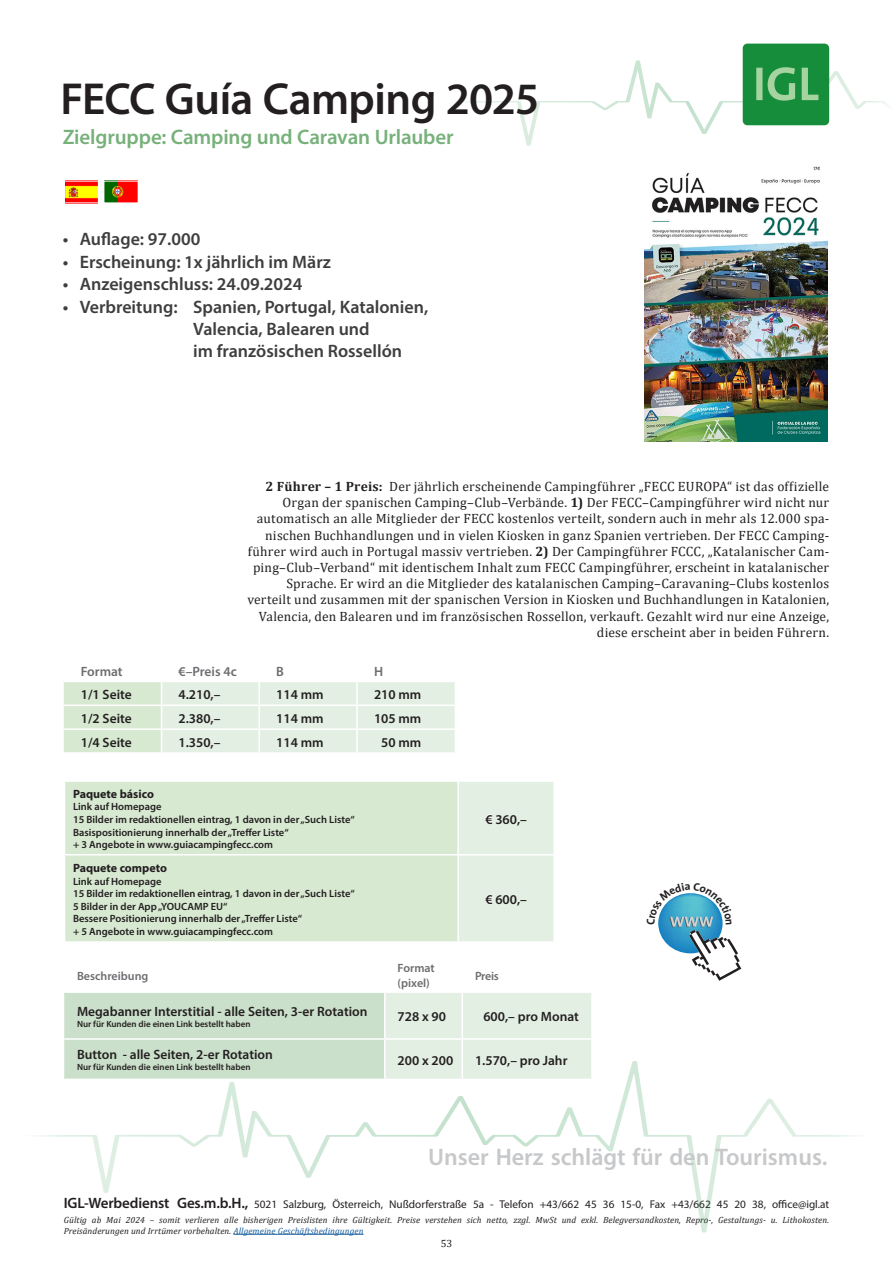
<style>
.page{position:relative;width:893px;height:1263px;background:#fff}
.page>*{position:absolute;margin:0;border:0;box-sizing:border-box;transform-origin:0 0}
.Ü_1{font:600 45px "Myriad Pro";letter-spacing:-.015em;color:#231f20}
.t1{font:600 24px "Myriad Pro";color:#c7c8ca}
.Ü_1-2{font:600 21px "Myriad Pro";letter-spacing:-.005em;color:#77b17a}
.t2{font:600 18px/22px "Myriad Pro";color:#3e3e3f}
.Fließtext{font:13.5px/16.2px "Cambria";letter-spacing:.015em;color:#231f20;text-align:right}
.t3{font:600 13.5px "Myriad Pro";color:#231f20}
.t4{font:600 13.5px "Myriad Pro";color:#6c6d70}
.t5{font:600 12px/15px "Myriad Pro";color:#6c6d70}
.t6{font:700 12px "Myriad Pro";color:#231f20}
.t7{font:11.25px "Myriad Pro";color:#231f20}
.t8{font:600 10.5px "Myriad Pro";color:#231f20}
.t9{font:10.5px "Cambria";color:#231f20}
.t10{font:italic 9px/10.5px "Cambria";letter-spacing:.01em;color:#231f20}
.t11{font:600 9px "Myriad Pro";color:#231f20}
.s1{font-weight:700}
.s2{color:#fff}
.s3{font-weight:600;font-size:15px}
.s4{color:#175d9e}
</style>
<div class="page">
<hr style="left:233px;top:1234px;width:130px;height:1px;background:#175d9e">
<div style="left:743px;top:44px;width:86px;height:81px;background:#168d3b;border-radius:5px"></div>
<svg style="left:464px;top:60px;width:424px;height:86px"></svg>
<svg style="left:38px;top:1061px;width:818px;height:171px"></svg>
<svg style="left:64px;top:682px;width:391px;height:71px;background:#e2eee0"></svg>
<hr style="left:258px;top:730px;width:2px;height:22px;background:#fff">
<hr style="left:162px;top:752px;width:97px;height:2px;background:#fff">
<hr style="left:64px;top:704px;width:98px;height:2px;background:#fff">
<hr style="left:259px;top:704px;width:98px;height:2px;background:#fff">
<hr style="left:357px;top:704px;width:98px;height:2px;background:#fff">
<img style="left:66px;top:183px;width:31px;height:18px">
<div style="left:64px;top:181px;width:35px;height:22px;border:1px solid #fff"></div>
<img style="left:106px;top:183px;width:31px;height:18px">
<div style="left:65px;top:782px;width:392px;height:159px;background:#d8e9d2"></div>
<div style="left:459px;top:782px;width:94px;height:159px;background:#e4efe3"></div>
<hr style="left:64px;top:854px;width:394px;height:1px;background:#fff">
<hr style="left:458px;top:854px;width:97px;height:1px;background:#fff">
<svg style="left:64px;top:993px;width:527px;height:86px;background:#d4e5d4"></svg>
<hr style="left:384px;top:993px;width:2px;height:45px;background:#fff">
<hr style="left:461px;top:993px;width:2px;height:45px;background:#fff">
<hr style="left:64px;top:1038px;width:321px;height:2px;background:#fff">
<hr style="left:385px;top:1038px;width:77px;height:2px;background:#fff">
<hr style="left:384px;top:1040px;width:2px;height:39px;background:#fff">
<hr style="left:462px;top:1038px;width:131px;height:2px;background:#fff">
<hr style="left:461px;top:1040px;width:2px;height:39px;background:#fff">
<hr style="left:591px;top:1040px;width:2px;height:39px;background:#fff">
<hr style="left:64px;top:1079px;width:321px;height:1px;background:#fff">
<hr style="left:385px;top:1079px;width:77px;height:1px;background:#fff">
<hr style="left:462px;top:1079px;width:131px;height:1px;background:#fff">
<img style="left:645px;top:166px;width:183px;height:275px">
<svg style="left:658px;top:893px;width:83px;height:88px"></svg>
<p class="Ü_1" style="left:60px;top:70px;width:480px">FECC Guía Camping 2025</p>
<p class="Ü_1-2" style="left:63px;top:123px;width:393px">Zielgruppe: Camping und Caravan Urlauber</p>
<p class="t2" style="left:63px;top:228px;width:139px">• Auflage: 97.000</p>
<p class="t2" style="left:63px;top:250px;width:270px">• Erscheinung: 1x jährlich im März</p>
<p class="t2" style="left:63px;top:273px;width:241px">• Anzeigenschluss: 24.09.2024</p>
<p class="t2" style="left:193px;top:295px;width:237px;text-indent:-131px">• Verbreitung: Spanien, Portugal, Katalonien,<br>Valencia, Balearen und<br>im französischen Rossellón</p>
<p class="Fließtext" style="left:247px;top:478px;width:583px"><span class="s1">2 Führer – 1 Preis:</span> Der jährlich erscheinende Campingführer „FECC EUROPA“ ist das offizielle Organ der spanischen Camping–Club–Verbände. <span class="s1">1)</span> Der FECC–Campingführer wird nicht nur automatisch an alle Mitglieder der FECC kostenlos verteilt, sondern auch in mehr als 12.000 spa&shy;nischen Buchhandlungen und in vielen Kiosken in ganz Spanien vertrieben. Der FECC Camping&shy;führer wird auch in Portugal massiv vertrieben. <span class="s1">2)</span> Der Campingführer FCCC, „Katalanischer Cam&shy;ping–Club–Verband“ mit identischem Inhalt zum FECC Campingführer, erscheint in katalanischer Sprache. Er wird an die Mitglieder des katalanischen Camping–Caravaning–Clubs kostenlos verteilt und zusammen mit der spanischen Version in Kiosken und Buchhandlungen in Katalonien, Valencia, den Balearen und im französischen Rossellon, verkauft. Gezahlt wird nur eine Anzeige, diese erscheint aber in beiden Führern.</p>
<p class="t4" style="left:81px;top:662px;width:43px">Format</p>
<p class="t4" style="left:179px;top:662px;width:60px"><span class="s2">€</span>–Preis 4c</p>
<p class="t4" style="left:276px;top:662px;width:9px">B</p>
<p class="t4" style="left:374px;top:662px;width:11px">H</p>
<p class="t3" style="left:81px;top:686px;width:52px">1/1 Seite</p>
<p class="t3" style="left:179px;top:686px;width:44px">4.210,–</p>
<p class="t3" style="left:276px;top:686px;width:49px">114 mm</p>
<p class="t3" style="left:374px;top:686px;width:49px">210 mm</p>
<p class="t3" style="left:81px;top:710px;width:52px">1/2 Seite</p>
<p class="t3" style="left:179px;top:710px;width:44px">2.380,–</p>
<p class="t3" style="left:276px;top:710px;width:49px">114 mm</p>
<p class="t3" style="left:374px;top:710px;width:49px">105 mm</p>
<p class="t3" style="left:81px;top:733px;width:52px">1/4 Seite</p>
<p class="t3" style="left:179px;top:733px;width:44px">1.350,–</p>
<p class="t3" style="left:276px;top:733px;width:49px">114 mm</p>
<p class="t3" style="left:381px;top:733px;width:42px">50 mm</p>
<p class="t6" style="left:73px;top:786px;width:82px">Paquete básico</p>
<p class="t8" style="left:73px;top:800px;width:90px">Link auf Homepage</p>
<p class="t8" style="left:73px;top:813px;width:283px">15 Bilder im redaktionellen eintrag, 1 davon in der „Such Liste“</p>
<p class="t8" style="left:73px;top:825px;width:217px">Basispositionierung innerhalb der „Treffer Liste“</p>
<p class="t8" style="left:73px;top:838px;width:202px">+ 3 Angebote in www.guiacampingfecc.com</p>
<p class="t6" style="left:73px;top:860px;width:96px">Paquete competo</p>
<p class="t8" style="left:73px;top:874px;width:90px">Link auf Homepage</p>
<p class="t8" style="left:73px;top:887px;width:283px">15 Bilder im redaktionellen eintrag, 1 davon in der „Such Liste“</p>
<p class="t8" style="left:73px;top:899px;width:156px">5 Bilder in der App „YOUCAMP EU“</p>
<p class="t8" style="left:73px;top:912px;width:231px">Bessere Positionierung innerhalb der „Treffer Liste“</p>
<p class="t8" style="left:73px;top:925px;width:202px">+ 5 Angebote in www.guiacampingfecc.com</p>
<p class="t3" style="left:485px;top:810px;width:43px"><span class="s2">€</span> 360,–</p>
<p class="t3" style="left:485px;top:891px;width:43px"><span class="s2">€</span> 600,–</p>
<p class="t5" style="left:77px;top:968px;width:73px">Beschreibung</p>
<p class="t5" style="left:398px;top:960px;width:39px">Format (pixel)</p>
<p class="t5" style="left:475px;top:968px;width:25px">Preis</p>
<p class="t3" style="left:77px;top:1002px;width:292px">Megabanner Interstitial - alle Seiten, 3-er Rotation</p>
<p class="t11" style="left:77px;top:1018px;width:175px">Nur für Kunden die einen Link bestellt haben</p>
<p class="t3" style="left:398px;top:1008px;width:50px">728 x 90</p>
<p class="t3" style="left:483px;top:1008px;width:97px">600,– pro Monat</p>
<p class="t3" style="left:77px;top:1046px;width:197px">Button - alle Seiten, 2-er Rotation</p>
<p class="t11" style="left:77px;top:1061px;width:175px">Nur für Kunden die einen Link bestellt haben</p>
<p class="t3" style="left:398px;top:1052px;width:57px">200 x 200</p>
<p class="t3" style="left:475px;top:1052px;width:94px">1.570,– pro Jahr</p>
<h2 class="t1" style="left:428px;top:1141px;width:401px">Unser Herz schlägt für den Tourismus.</h2>
<p class="t7" style="left:64px;top:1197px;width:767px"><span class="s3">IGL-Werbedienst Ges.m.b.H.,</span> 5021 Salzburg, Österreich, Nußdorferstraße 5a - Telefon +43/662 45 36 15-0, Fax +43/662 45 20 38, office@igl.at</p>
<p class="t10" style="left:64px;top:1214px;width:767px">Gültig ab Mai 2024 – somit verlieren alle bisherigen Preislisten ihre Gültigkeit. Preise verstehen sich netto, zzgl. MwSt und exkl. Belegversandkosten, Repro-, Gestaltungs- u. Lithokosten.<br>Preisänderungen und Irrtümer vorbehalten. <span class="s4">Allgemeine Geschäftsbedingungen</span></p>
<p class="t9" style="left:441px;top:1237px;width:13px">53</p>
</div>
